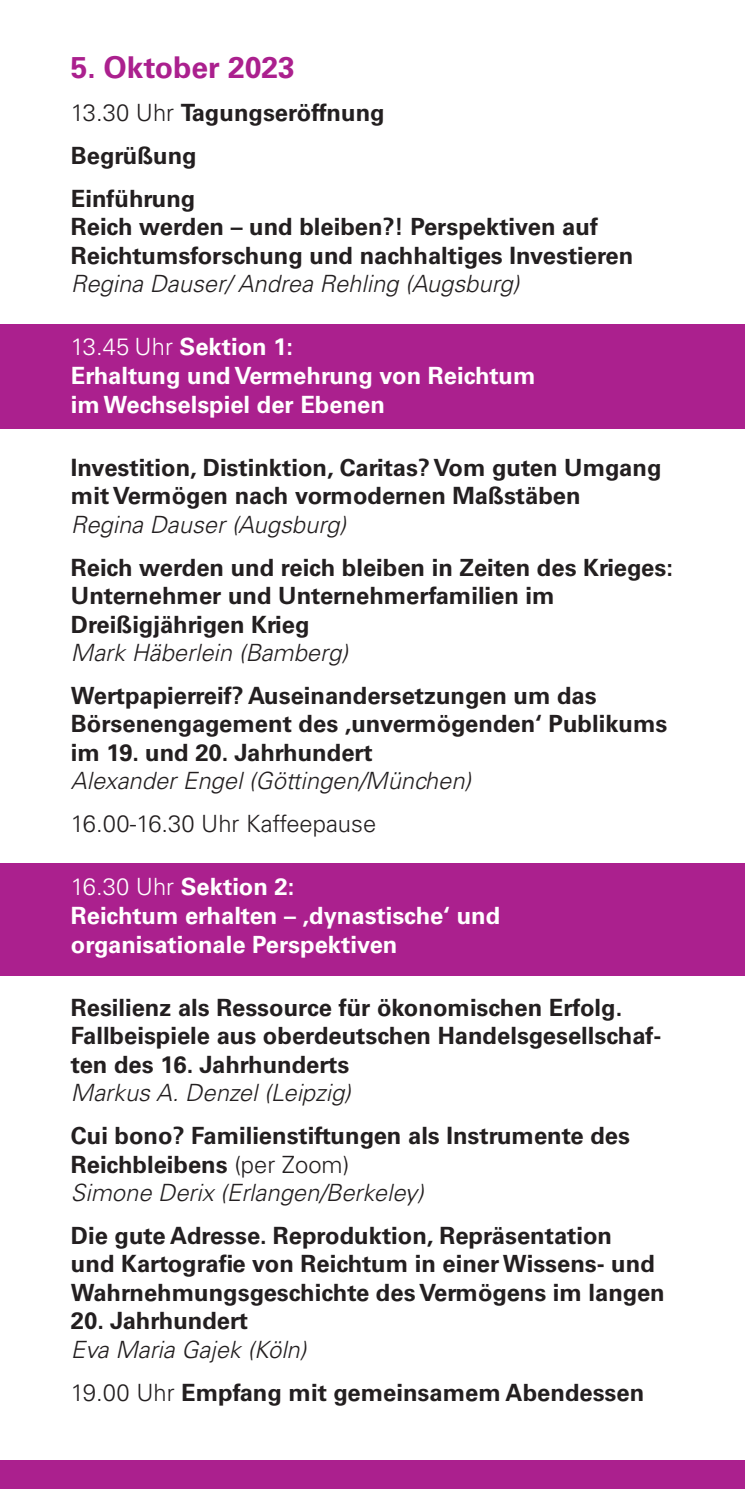
<style>
.page{position:relative;width:745px;height:1489px;background:#fff}
.page>*{position:absolute;margin:0;border:0;box-sizing:border-box;transform-origin:0 0}
.t1{font:700 30px "Univers LT Std";color:#ab208e}
.t2{font:700 23.75px/28.5px "Univers LT Std";color:#231f20}
.t3{font:700 23.75px/28.5px "Univers LT Std";color:#fff}
.t4{font:italic 300 23.75px "Univers LT Std";color:#231f20}
.t5{font:300 23.75px "Univers LT Std";color:#231f20}
.s1{font-weight:300}
.s2{font-weight:300;font-style:italic}
</style>
<div class="page">
<div style="left:0;top:863px;width:744px;height:113px;background:#ab208e"></div>
<div style="left:0;top:324px;width:744px;height:105px;background:#ab208e"></div>
<div style="left:0;top:1460px;width:744px;height:28px;background:#ab208e"></div>
<p class="t1" style="left:71px;top:50px;width:225px">5. Oktober 2023</p>
<p class="t2" style="left:71px;top:92px;width:315px;line-height:42.8px"><span class="s1">13.30 Uhr</span> Tagungseröffnung<br>Begrüßung<br>Einführung</p>
<p class="t2" style="left:71px;top:213px;width:563px">Reich werden – und bleiben?! Perspektiven auf<br>Reichtumsforschung und nachhaltiges Investieren</p>
<p class="t4" style="left:71px;top:269px;width:449px">Regina Dauser/ Andrea Rehling (Augsburg)</p>
<p class="t3" style="left:71px;top:333px;width:465px"><span class="s1">13.45 Uhr</span> Sektion 1:<br>Erhaltung und Vermehrung von Reichtum im Wechselspiel der Ebenen</p>
<p class="t2" style="left:71px;top:453px;width:591px">Investition, Distinktion, Caritas? Vom guten Umgang mit Vermögen nach vormodernen Maßstäben</p>
<p class="t4" style="left:71px;top:510px;width:276px">Regina Dauser (Augsburg)</p>
<p class="t2" style="left:71px;top:553px;width:603px">Reich werden und reich bleiben in Zeiten des Krieges:<br>Unternehmer und Unternehmerfamilien im<br>Dreißigjährigen Krieg</p>
<p class="t4" style="left:71px;top:638px;width:278px">Mark Häberlein (Bamberg)</p>
<p class="t2" style="left:71px;top:681px;width:597px">Wertpapierreif? Auseinandersetzungen um das<br>Börsenengagement des ‚unvermögenden‘ Publikums im 19. und 20. Jahrhundert</p>
<p class="t4" style="left:71px;top:766px;width:401px">Alexander Engel (Göttingen/München)</p>
<p class="t5" style="left:71px;top:809px;width:306px">16.00-16.30 Uhr Kaffeepause</p>
<p class="t3" style="left:71px;top:873px;width:430px"><span class="s1">16.30 Uhr</span> Sektion 2:<br>Reichtum erhalten – ‚dynastische‘ und organisationale Perspektiven</p>
<p class="t2" style="left:71px;top:993px;width:591px">Resilienz als Ressource für ökonomischen Erfolg.<br>Fallbeispiele aus oberdeutschen Handelsgesellschaf&shy;ten des 16. Jahrhunderts</p>
<p class="t4" style="left:71px;top:1078px;width:281px">Markus A. Denzel (Leipzig)</p>
<p class="t2" style="left:71px;top:1121px;width:560px">Cui bono? Familienstiftungen als Instrumente des<br>Reichbleibens <span class="s1">(per Zoom)<br></span><span class="s2">Simone Derix (Erlangen/Berkeley)</span></p>
<p class="t2" style="left:71px;top:1221px;width:595px">Die gute Adresse. Reproduktion, Repräsentation<br>und Kartografie von Reichtum in einer Wissens- und<br>Wahrnehmungsgeschichte des Vermögens im langen</p>
<p class="t2" style="left:71px;top:1306px;width:179px">20. Jahrhundert</p>
<p class="t2" style="left:71px;top:1328px;width:574px;line-height:42.8px"><span class="s2">Eva Maria Gajek (Köln)<br></span><span class="s1">19.00 Uhr</span> Empfang mit gemeinsamem Abendessen</p>
</div>
